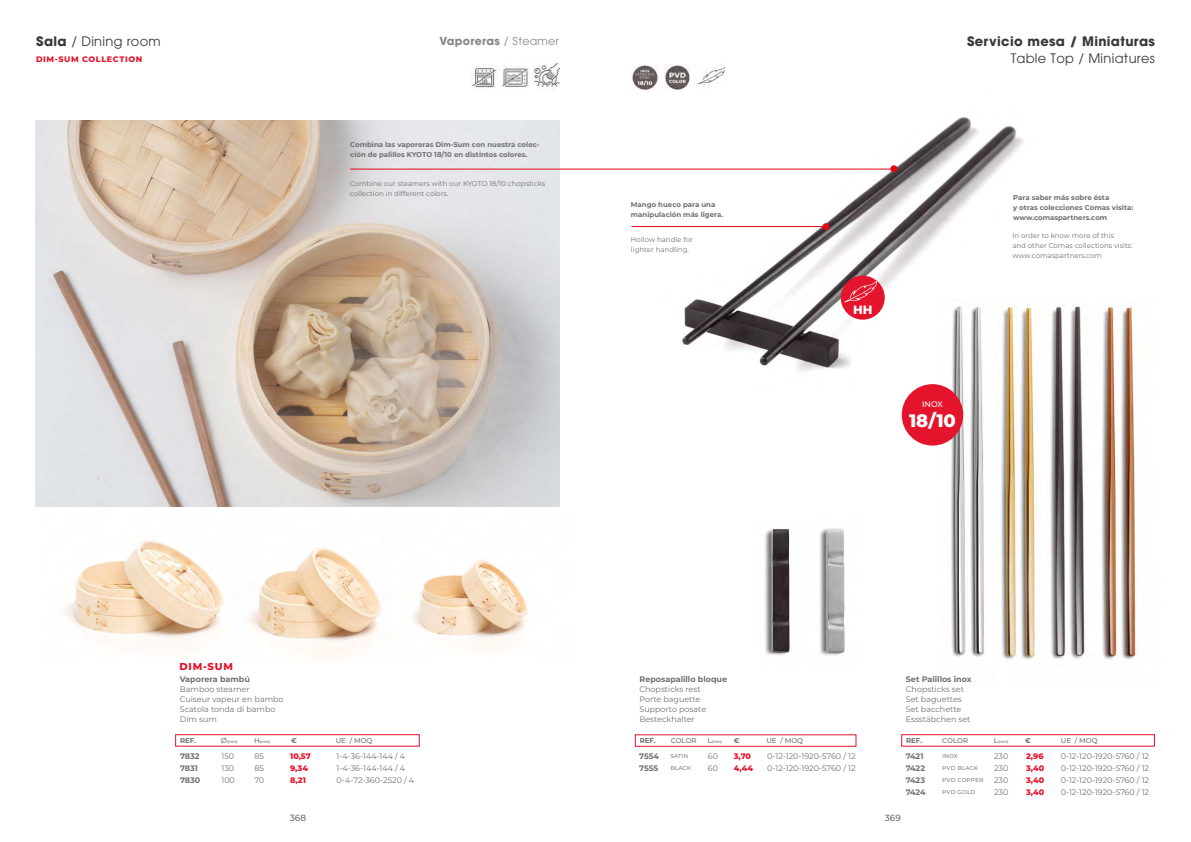
<style>
.page{position:relative;width:1191px;height:842px;background:#fff}
.page>*{position:absolute;margin:0;border:0;box-sizing:border-box;transform-origin:0 0}
.t1{font:800 18px "Montserrat";color:#fff}
.t2{font:13px "Avant Garde";letter-spacing:.025em;color:#373935}
.t3{font:700 13px "Avant Garde";letter-spacing:.025em;color:#373935}
.t4{font:800 12px "Montserrat";color:#fff}
.t5{font:700 11px "Avant Garde";letter-spacing:.025em;color:#878787}
.t6{font:800 10px "Montserrat";color:#e4142c}
.t7{font:500 9px "Montserrat";color:#706f6f}
.t8{font:9px "Montserrat";color:#706f6f}
.t9{font:8px/12px "Montserrat";color:#706f6f}
.t10{font:700 8px/12px "Montserrat";color:#706f6f}
.t11{font:800 8px/12px "Montserrat";color:#e4142c}
.t12{font:800 8px "Montserrat";letter-spacing:.075em;color:#e4142c}
.t13{font:500 8px "Montserrat";color:#fff}
.t14{font:7px/10px "Montserrat";color:#706f6f}
.t15{font:700 7px/10px "Montserrat";color:#706f6f}
.t16{font:500 7px "Montserrat";color:#706f6f}
.t17{font:500 4px "Montserrat";letter-spacing:-.05em;color:#706f6f}
.s1{font-weight:700}
.s2{font-weight:400}
.s3{font-size:7px}
</style>
<div class="page">
<img style="left:35px;top:120px;width:524px;height:386px">
<img style="left:471px;top:66px;width:26px;height:22px">
<img style="left:533px;top:63px;width:26px;height:26px">
<img style="left:502px;top:66px;width:27px;height:22px">
<div style="left:175px;top:734px;width:244px;height:12px;border:1px solid #e4142c"></div>
<img style="left:64px;top:540px;width:160px;height:103px">
<img style="left:224px;top:547px;width:157px;height:111px">
<img style="left:381px;top:559px;width:147px;height:91px">
<img style="left:653px;top:117px;width:371px;height:271px">
<img style="left:937px;top:299px;width:57px;height:358px">
<img style="left:994px;top:300px;width:143px;height:361px">
<img style="left:764px;top:528px;width:81px;height:128px">
<div style="left:901px;top:734px;width:253px;height:12px;border:1px solid #e4142c"></div>
<img style="left:632px;top:64px;width:26px;height:26px">
<img style="left:664px;top:64px;width:27px;height:26px">
<hr style="left:350px;top:169px;width:542px;height:1px;background:#e30613">
<hr style="left:631px;top:226px;width:194px;height:1px;background:#e30613">
<div style="left:890px;top:165px;width:7px;height:7px;background:#e30613;border-radius:50%"></div>
<div style="left:822px;top:223px;width:7px;height:7px;background:#e30613;border-radius:50%"></div>
<div style="left:901px;top:384px;width:62px;height:62px;background:#e4142c;border-radius:50%"></div>
<img style="left:697px;top:67px;width:27px;height:18px">
<div style="left:840px;top:276px;width:44px;height:44px;background:#e4142c;border-radius:50%"></div>
<svg style="left:844px;top:281px;width:33px;height:21px"></svg>
<h2 class="t2" style="left:36px;top:34px;width:126px"><span class="s1">Sala</span> / Dining room</h2>
<p class="t12" style="left:36px;top:53px;width:108px">DIM-SUM COLLECTION</p>
<h3 class="t5" style="left:439px;top:33px;width:121px">Vaporeras <span class="s2">/ Steamer</span></h3>
<p class="t15" style="left:350px;top:139px;width:191px">Combina las vaporeras Dim-Sum con nuestra colec&shy;ción de palillos KYOTO 18/10 en distintos colores.</p>
<p class="t14" style="left:350px;top:178px;width:197px">Combine our steamers with our KYOTO 18/10 chopsticks collection in different colors.</p>
<p class="t15" style="left:631px;top:199px;width:94px">Mango hueco para una manipulación más ligera.</p>
<p class="t14" style="left:631px;top:234px;width:63px">Hollow handle for lighter handling.</p>
<h2 class="t3" style="left:967px;top:33px;width:189px">Servicio mesa / Miniaturas</h2>
<h2 class="t2" style="left:1010px;top:51px;width:146px">Table Top / Miniatures</h2>
<h3 class="t4" style="left:853px;top:301px;width:21px">HH</h3>
<p class="t13" style="left:922px;top:398px;width:22px">INOX</p>
<h1 class="t1" style="left:909px;top:407px;width:48px">18/10</h1>
<p class="t15" style="left:1013px;top:192px;width:122px">Para saber más sobre ésta<br>y otras colecciones Comas visita: www.comaspartners.com</p>
<p class="t14" style="left:1012px;top:231px;width:122px">In order to know more of this<br>and other Comas collections visits: www.comaspartners.com</p>
<p class="t6" style="left:180px;top:659px;width:55px">DIM-SUM</p>
<p class="t10" style="left:180px;top:672px;width:72px">Vaporera bambú</p>
<p class="t9" style="left:180px;top:683px;width:105px;line-height:10px">Bamboo steamer<br>Cuiseur vapeur en bambo<br>Scatola tonda di bambo<br>Dim sum</p>
<p class="t9" style="left:221px;top:750px;width:15px;text-align:justify">150<br>130<br>100</p>
<p class="t9" style="left:254px;top:750px;width:11px;text-align:justify">85<br>85<br>70</p>
<p class="t9" style="left:336px;top:750px;width:79px">1-4-36-144-144 / 4<br>1-4-36-144-144 / 4<br>0-4-72-360-2520 / 4</p>
<p class="t15" style="left:180px;top:735px;width:18px">REF.</p>
<p class="t8" style="left:221px;top:733px;width:8px">Ø</p>
<p class="t17" style="left:227px;top:738px;width:45px">(mm) <span class="s3">H</span>(mm)</p>
<p class="t15" style="left:291px;top:735px;width:7px">€</p>
<p class="t16" style="left:336px;top:735px;width:38px">UE / MOQ</p>
<p class="t10" style="left:180px;top:750px;width:22px">7832<br>7831<br>7830</p>
<p class="t11" style="left:290px;top:750px;width:22px">10,57<br>9,34<br>8,21</p>
<p class="t10" style="left:639px;top:672px;width:89px">Reposapalillo bloque</p>
<p class="t9" style="left:639px;top:683px;width:68px;line-height:10px">Chopsticks rest<br>Porte baguette<br>Supporto posate<br>Besteckhalter</p>
<p class="t10" style="left:639px;top:750px;width:21px">7554<br>7555</p>
<p class="t9" style="left:708px;top:750px;width:12px">60<br>60</p>
<p class="t9" style="left:767px;top:750px;width:90px">0-12-120-1920-5760 / 12<br>0-12-120-1920-5760 / 12</p>
<p class="t15" style="left:639px;top:735px;width:18px">REF.</p>
<p class="t16" style="left:671px;top:736px;width:27px">COLOR</p>
<p class="t17" style="left:707px;top:739px;width:16px"><span class="s3">L</span>(mm)</p>
<p class="t15" style="left:734px;top:735px;width:7px">€</p>
<p class="t16" style="left:766px;top:736px;width:38px">UE / MOQ</p>
<p class="t14" style="left:670px;top:749px;width:9px;line-height:12px">Satin<br>Black</p>
<p class="t11" style="left:733px;top:750px;width:21px">3,70<br>4,44</p>
<p class="t10" style="left:906px;top:672px;width:67px">Set Palillos inox</p>
<p class="t9" style="left:906px;top:683px;width:66px;line-height:10px">Chopsticks set<br>Set baguettes<br>Set bacchette<br>Essstäbchen set</p>
<p class="t10" style="left:905px;top:750px;width:22px">7421<br>7422<br>7423<br>7424</p>
<p class="t9" style="left:994px;top:750px;width:16px;text-align:justify">230<br>230<br>230<br>230</p>
<p class="t9" style="left:1060px;top:750px;width:90px;text-align:justify">0-12-120-1920-5760 / 12<br>0-12-120-1920-5760 / 12<br>0-12-120-1920-5760 / 12<br>0-12-120-1920-5760 / 12</p>
<p class="t15" style="left:906px;top:735px;width:18px">REF.</p>
<p class="t16" style="left:942px;top:735px;width:27px">COLOR</p>
<p class="t17" style="left:994px;top:739px;width:16px"><span class="s3">L</span>(mm)</p>
<p class="t15" style="left:1025px;top:735px;width:7px">€</p>
<p class="t16" style="left:1060px;top:735px;width:38px">UE / MOQ</p>
<p class="t14" style="left:942px;top:749px;width:26px;line-height:12px">Inox<br>PVD Black<br>PVD Copper<br>PVD Gold</p>
<p class="t11" style="left:1026px;top:750px;width:20px;text-align:justify">2,96<br>3,40<br>3,40<br>3,40</p>
<p class="t7" style="left:290px;top:811px;width:18px">368</p>
<p class="t7" style="left:885px;top:811px;width:18px">369</p>
</div>
